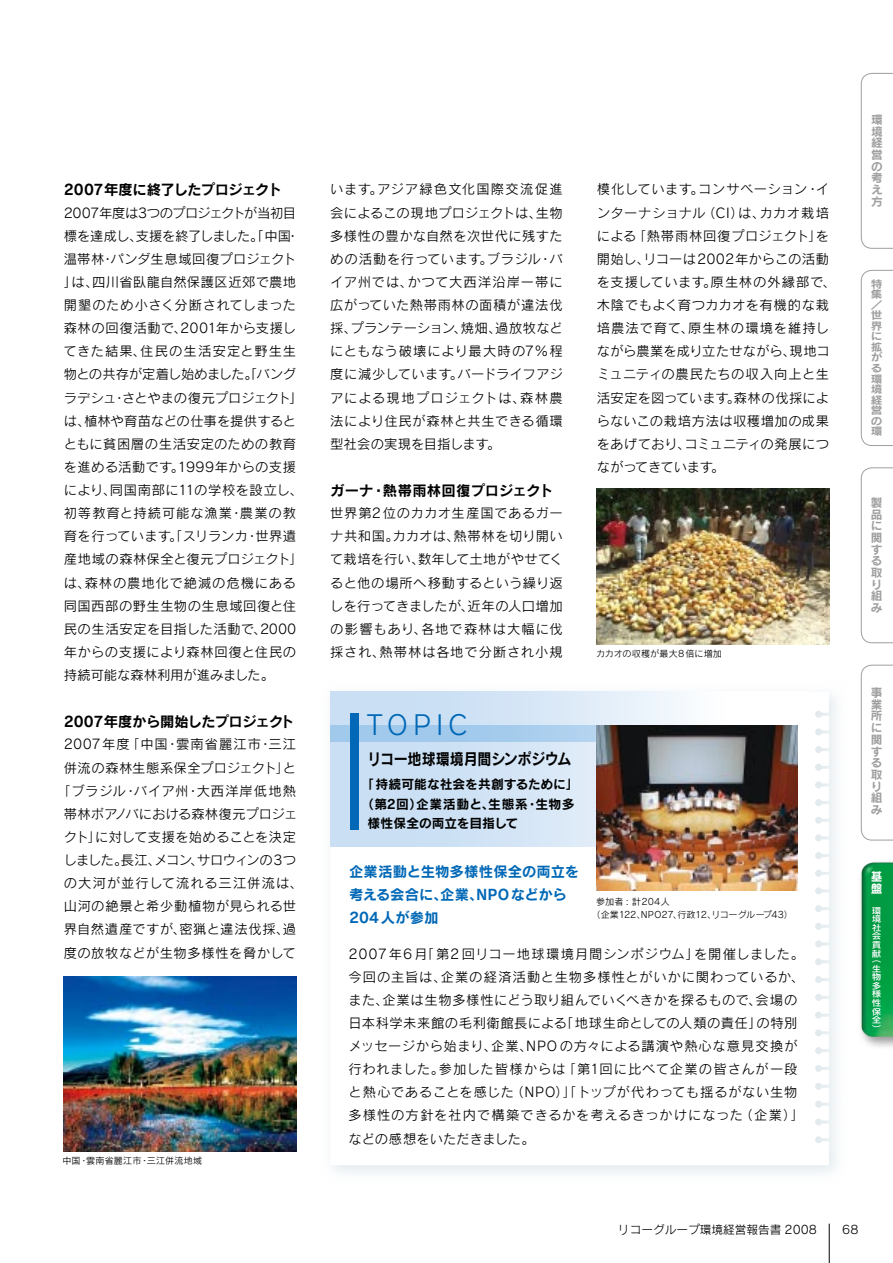
<style>
.page{position:relative;width:893px;height:1263px;background:#fff}
.page>*{position:absolute;margin:0;border:0;box-sizing:border-box;transform-origin:0 0}
.t1{font:26.55px "Rodin Pro M";letter-spacing:.19em;color:#0068b6}
.t2{font:15.9px "Rodin Pro B";letter-spacing:-.02em;color:#000;scale:.88 1}
.t3{font:14.4px/23.1px "Rodin Pro B";letter-spacing:.005em;color:#0068b6}
.t4{font:14.4px "Rodin Pro B";letter-spacing:-.02em;color:#000}
.t5{font:14.4px "Rodin Pro B";letter-spacing:.015em;color:#000}
.t6{font:13.35px/23.1px "Rodin Pro M";letter-spacing:.03em;color:#000}
.t7{font:13.35px/23.1px "Rodin Pro M";letter-spacing:.05em;color:#000}
.t8{font:12.75px "Rodin Pro B";letter-spacing:.005em;color:#000}
.t9{font:12.75px "Rodin Pro B";letter-spacing:.045em;color:#000}
.t10{font:11.7px/11.7px "Rodin Pro B";color:#9f9fa0}
.t11{font:11.7px "Rodin Pro M";color:#000}
.t12{font:11.7px/12.5px "Rodin Pro B";color:#fff}
.t13{font:10.5px/10.5px "Rodin Pro B";color:#9f9fa0;scale:1.11 1}
.t14{font:9px/12.8px "Rodin Pro M";letter-spacing:.015em;color:#000}
.t15{font:8.55px/8.7px "Rodin Pro DB";color:#fff;text-align:justify;scale:1.11 1}
</style>
<div class="page">
<hr style="left:829px;top:1224px;width:1px;height:39px;background:#000">
<div style="left:857px;top:858px;width:36px;height:192px;background:#000;opacity:.4"></div>
<img style="left:861px;top:862px;width:32px;height:175px">
<svg style="left:861px;top:467px;width:32px;height:176px"></svg>
<svg style="left:861px;top:665px;width:32px;height:175px"></svg>
<svg style="left:861px;top:73px;width:32px;height:176px"></svg>
<svg style="left:861px;top:270px;width:32px;height:176px"></svg>
<div style="left:330px;top:691px;width:507px;height:482px;background:#f0f4f6"></div>
<svg style="left:330px;top:692px;width:499px;height:473px"></svg>
<div style="left:330px;top:692px;width:478px;height:154px;background:linear-gradient(to right,#bfd8f0,#fff)"></div>
<svg style="left:330px;top:726px;width:473px;height:16px"></svg>
<div style="left:350px;top:713px;width:9px;height:116px;background:#0068b6"></div>
<img style="left:597px;top:488px;width:232px;height:156px">
<img style="left:597px;top:726px;width:200px;height:164px">
<img style="left:64px;top:976px;width:232px;height:175px">
<p class="t4" style="left:64px;top:180px;width:219px">2007年度に終了したプロジェクト</p>
<p class="t6" style="left:64px;top:201px;width:241px">2007年度は3つのプロジェクトが当初目標を達成し、支援を終了しました。｢中国・温帯林・パンダ生息域回復プロジェクト｣は、四川省臥龍自然保護区近郊で農地開墾のため小さく分断されてしまった森林の回復活動で、2001 年から支援してきた結果、住民の生活安定と野生生物との共存が定着し始めました｡｢バングラデシュ・さとやまの復元プロジェクト｣は、植林や育苗などの仕事を提供するとともに貧困層の生活安定のための教育を進める活動です。1 999年からの支援により、同国南部に11 の学校を設立し、初等教育と持続可能な漁業・農業の教育を行っています。「スリランカ・世界遺産地域の森林保全と復元プロジェクト」は、森林の農地化で絶滅の危機にある同国西部の野生生物の生息域回復と住民の生活安定を目指した活動で、2000年からの支援により森林回復と住民の持続可能な森林利用が進みました｡</p>
<p class="t4" style="left:64px;top:712px;width:232px">2007年度から開始したプロジェクト</p>
<p class="t6" style="left:57px;top:732px;width:247px;text-align:center">2007年度「中国・雲南省麗江市・三江併流の森林生態系保全プロジェクト」と「ブラジル・バイア州・大西洋岸低地熱帯林ボアノバにおける森林復元プロジェクト」に対して支援を始めることを決定しました。長江、メコン、サロウィンの3つの大河が並行して流れる三江併流は、山河の絶景と希少動植物が見られる世界自然遺産ですが、密猟と違法伐採、過度の放牧などが生物多様性を脅かして</p>
<p class="t14" style="left:63px;top:1154px;width:141px">中国・雲南省麗江市・三江併流地域</p>
<p class="t6" style="left:330px;top:177px;width:234px;text-align:justify">います。アジア緑色文化国際交流促進会によるこの現地プロジェクトは、生物多様性の豊かな自然を次世代に残すための活動を行っています。ブラジル・バイア州では、かつて大西洋沿岸一帯に広がっていた熱帯雨林の面積が違法伐採、プランテーション、焼畑、過放牧などにともなう破壊により最大時の7％程度に減少しています。バードライフアジアによる現地プロジェクトは、森林農法により住民が森林と共生できる循環型社会の実現を目指します。</p>
<p class="t5" style="left:330px;top:481px;width:224px">ガーナ・熱帯雨林回復プロジェクト</p>
<p class="t6" style="left:330px;top:501px;width:234px;text-align:justify">世界第2位のカカオ生産国であるガーナ共和国。カカオは、熱帯林を切り開いて栽培を行い、数年して土地がやせてくると他の場所へ移動するという繰り返しを行ってきましたが、近年の人口増加の影響もあり、各地で森林は大幅に伐採され、熱帯林は各地で分断され小規</p>
<p class="t6" style="left:597px;top:177px;width:241px">模化しています。コンサベーション・インターナショナル（CI）は、カカオ栽培による「熱帯雨林回復プロジェクト」を開始し、リコーは2002年からこの活動を支援しています。原生林の外縁部で、木陰でもよく育つカカオを有機的な栽培農法で育て、原生林の環境を維持しながら農業を成り立たせながら、現地コミュニティの農民たちの収入向上と生活安定を図っています。森林の伐採によらないこの栽培方法は収穫増加の成果をあげており、コミュニティの発展につながってきています。</p>
<p class="t14" style="left:596px;top:647px;width:127px">カカオの収穫が最大8倍に増加</p>
<h1 class="t1" style="left:367px;top:708px;width:102px">TOPIC</h1>
<p class="t2" style="left:368px;top:748px;width:233px">リコー地球環境月間シンポジウム</p>
<p class="t8" style="left:368px;top:776px;width:206px">｢持続可能な社会を共創するために｣</p>
<p class="t9" style="left:361px;top:795px;width:215px">（第2回）企業活動と、生態系・生物多</p>
<p class="t8" style="left:368px;top:814px;width:153px">様性保全の両立を目指して</p>
<p class="t3" style="left:349px;top:859px;width:232px">企業活動と生物多様性保全の両立を考える会合に、企業、NPOなどから<br>204人が参加</p>
<p class="t14" style="left:592px;top:895px;width:203px;text-indent:5px">参加者 : 計204人<br>（企業1 22、NPO27、行政1 2、リコーグループ43）</p>
<p class="t7" style="left:349px;top:941px;width:457px">2007年6月｢第2 回リコー地球環境月間シンポジウム｣を開催しました。今回の主旨は、企業の経済活動と生物多様性とがいかに関わっているか、また、企業は生物多様性にどう取り組んでいくべきかを探るもので、会場の日本科学未来館の毛利衛館長による｢地球生命としての人類の責任｣の特別メッセージから始まり、企業、NPO の方々による講演や熱心な意見交換が行われました。参加した皆様からは「第1 回に比べて企業の皆さんが一段と熱心であることを感じた（NPO）」「トップが代わっても揺るがない生物多様性の方針を社内で構築できるかを考えるきっかけになった（企業）」などの感想をいただきました。</p>
<p class="t10" style="left:871px;top:113px;width:13px;text-align:justify">環境経営の考え方</p>
<p class="t13" style="left:871px;top:278px;width:12px">特集／世界に拡がる環境経営の環</p>
<p class="t10" style="left:871px;top:496px;width:13px">製品に関する取り組み</p>
<p class="t10" style="left:871px;top:686px;width:13px">事業所に関する取り組み</p>
<p class="t12" style="left:871px;top:870px;width:15px">基盤　</p>
<p class="t15" style="left:872px;top:906px;width:10px">環境社会貢献</p>
<p class="t15" style="left:872px;top:954px;width:10px">（生物多様性保全）</p>
<p class="t11" style="left:618px;top:1222px;width:200px">リコーグループ環境経営報告書 2008</p>
<p class="t11" style="left:842px;top:1222px;width:18px">68</p>
</div>
